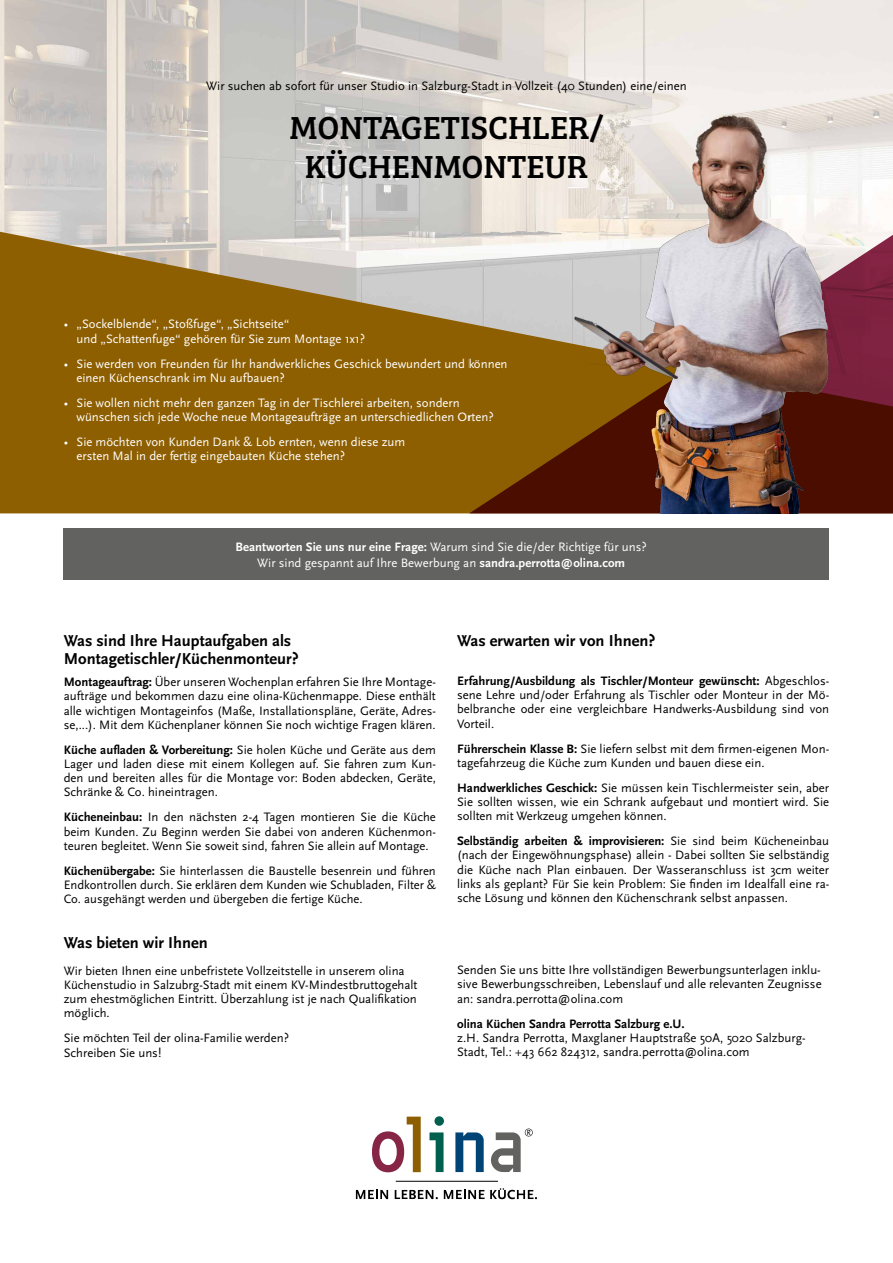
<style>
.page{position:relative;width:893px;height:1263px;background:#fff}
.page>*{position:absolute;margin:0;border:0;box-sizing:border-box;transform-origin:0 0}
.t1{font:33px/39.6px "Bree Serif";color:#000;text-align:center}
.t2{font:700 16.5px/18px "Scala Sans Pro";color:#000}
.t3{font:12.75px/14.2px "Scala Sans Pro";color:#000;text-align:justify}
.t4{font:12.75px/14.2px "Scala Sans Pro";color:#fff}
.t5{font:700 12.75px "Scala Sans Pro";color:#000}
.s1{font-weight:700}
</style>
<div class="page">
<img style="left:0;top:0;width:893px;height:232px">
<svg style="left:0;top:232px;width:893px;height:281px;background:#997121"></svg>
<svg style="left:356px;top:1190px;width:32px;height:9px"></svg>
<svg style="left:395px;top:1190px;width:43px;height:9px"></svg>
<svg style="left:444px;top:1188px;width:93px;height:11px"></svg>
<div style="left:434px;top:1116px;width:10px;height:10px;background:#005f4f;border-radius:50%"></div>
<svg style="left:429px;top:1132px;width:15px;height:40px"></svg>
<svg style="left:455px;top:1132px;width:29px;height:40px"></svg>
<svg style="left:372px;top:1116px;width:49px;height:56px"></svg>
<svg style="left:491px;top:1128px;width:42px;height:44px"></svg>
<hr style="left:396px;top:1181px;width:102px;height:1px;background:#000">
<svg style="left:469px;top:235px;width:424px;height:278px;background:#8e5f41"></svg>
<div style="left:64px;top:528px;width:765px;height:52px;background:#626261"></div>
<img style="left:564px;top:102px;width:277px;height:411px">
<p class="t3" style="left:206px;top:79px;width:482px">Wir suchen ab sofort für unser Studio in Salzburg-Stadt in Vollzeit (40 Stunden) eine/einen</p>
<h1 class="t1" style="left:289px;top:105px;width:316px">MONTAGETISCHLER/<br>KÜCHENMONTEUR</h1>
<p class="t4" style="left:77px;top:317px;width:290px;text-indent:-13px">• „Sockelblende“, „Stoßfuge“, „Sichtseite“<br>und „Schattenfuge“ gehören für Sie zum Montage 1x1?</p>
<p class="t4" style="left:77px;top:356px;width:433px;text-indent:-13px">• Sie werden von Freunden für Ihr handwerkliches Geschick bewundert und können einen Küchenschrank im Nu aufbauen?</p>
<p class="t4" style="left:77px;top:395px;width:419px;text-indent:-13px">• Sie wollen nicht mehr den ganzen Tag in der Tischlerei arbeiten, sondern wünschen sich jede Woche neue Montageaufträge an unterschiedlichen Orten?</p>
<p class="t4" style="left:77px;top:435px;width:330px;text-indent:-13px">• Sie möchten von Kunden Dank &amp; Lob ernten, wenn diese zum ersten Mal in der fertig eingebauten Küche stehen?</p>
<p class="t4" style="left:236px;top:539px;width:413px;line-height:15.3px;text-align:center"><span class="s1">Beantworten Sie uns nur eine Frage:</span> Warum sind Sie die/der Richtige für uns?<br>Wir sind gespannt auf Ihre Bewerbung an <span class="s1">sandra.perrotta@olina.com</span></p>
<p class="t2" style="left:64px;top:632px;width:236px">Was sind Ihre Hauptaufgaben als<br>Montagetischler/Küchenmonteur?</p>
<p class="t3" style="left:64px;top:675px;width:374px"><span class="s1">Montageauftrag:</span> Über unseren Wochenplan erfahren Sie Ihre Montage&shy;aufträge und bekommen dazu eine olina-Küchenmappe. Diese enthält alle wichtigen Montageinfos (Maße, Installationspläne, Geräte, Adres&shy;se,...). Mit dem Küchenplaner können Sie noch wichtige Fragen klären.</p>
<p class="t3" style="left:64px;top:742px;width:374px"><span class="s1">Küche aufladen &amp; Vorbereitung:</span> Sie holen Küche und Geräte aus dem Lager und laden diese mit einem Kollegen auf. Sie fahren zum Kun&shy;den und bereiten alles für die Montage vor: Boden abdecken, Geräte, Schränke &amp; Co. hineintragen.</p>
<p class="t3" style="left:64px;top:810px;width:374px"><span class="s1">Kücheneinbau:</span> In den nächsten 2-4 Tagen montieren Sie die Küche beim Kunden. Zu Beginn werden Sie dabei von anderen Küchenmon&shy;teuren begleitet. Wenn Sie soweit sind, fahren Sie allein auf Montage.</p>
<p class="t3" style="left:64px;top:863px;width:374px"><span class="s1">Küchenübergabe:</span> Sie hinterlassen die Baustelle besenrein und führen Endkontrollen durch. Sie erklären dem Kunden wie Schubladen, Filter &amp; Co. ausgehängt werden und übergeben die fertige Küche.</p>
<p class="t2" style="left:64px;top:933px;width:146px">Was bieten wir Ihnen</p>
<p class="t3" style="left:64px;top:963px;width:355px;text-align:left">Wir bieten Ihnen eine unbefristete Vollzeitstelle in unserem olina Küchenstudio in Salzubrg-Stadt mit einem KV-Mindestbruttogehalt zum ehestmöglichen Eintritt. Überzahlung ist je nach Qualifikation möglich.</p>
<p class="t3" style="left:64px;top:1031px;width:227px">Sie möchten Teil der olina-Familie werden?<br>Schreiben Sie uns!</p>
<p class="t2" style="left:457px;top:632px;width:200px">Was erwarten wir von Ihnen?</p>
<p class="t3" style="left:457px;top:674px;width:374px"><span class="s1">Erfahrung/Ausbildung als Tischler/Monteur gewünscht:</span> Abgeschlos&shy;sene Lehre und/oder Erfahrung als Tischler oder Monteur in der Mö&shy;belbranche oder eine vergleichbare Handwerks-Ausbildung sind von Vorteil.</p>
<p class="t3" style="left:457px;top:741px;width:374px"><span class="s1">Führerschein Klasse B:</span> Sie liefern selbst mit dem firmen-eigenen Mon&shy;tagefahrzeug die Küche zum Kunden und bauen diese ein.</p>
<p class="t3" style="left:457px;top:780px;width:374px"><span class="s1">Handwerkliches Geschick:</span> Sie müssen kein Tischlermeister sein, aber Sie sollten wissen, wie ein Schrank aufgebaut und montiert wird. Sie sollten mit Werkzeug umgehen können.</p>
<p class="t3" style="left:457px;top:834px;width:374px"><span class="s1">Selbständig arbeiten &amp; improvisieren:</span> Sie sind beim Kücheneinbau (nach der Eingewöhnungsphase) allein - Dabei sollten Sie selbständig die Küche nach Plan einbauen. Der Wasseranschluss ist 3cm weiter links als geplant? Für Sie kein Problem: Sie finden im Idealfall eine ra&shy;sche Lösung und können den Küchenschrank selbst anpassen.</p>
<p class="t3" style="left:457px;top:963px;width:366px">Senden Sie uns bitte Ihre vollständigen Bewerbungsunterlagen inklu&shy;sive Bewerbungsschreiben, Lebenslauf und alle relevanten Zeugnisse an: sandra.perrotta@olina.com</p>
<p class="t5" style="left:457px;top:1016px;width:229px">olina Küchen Sandra Perrotta Salzburg e.U.</p>
<p class="t3" style="left:457px;top:1031px;width:350px">z.H. Sandra Perrotta, Maxglaner Hauptstraße 50A, 5020 Salzburg-<br>Stadt, Tel.: +43 662 824312, sandra.perrotta@olina.com</p>
</div>
